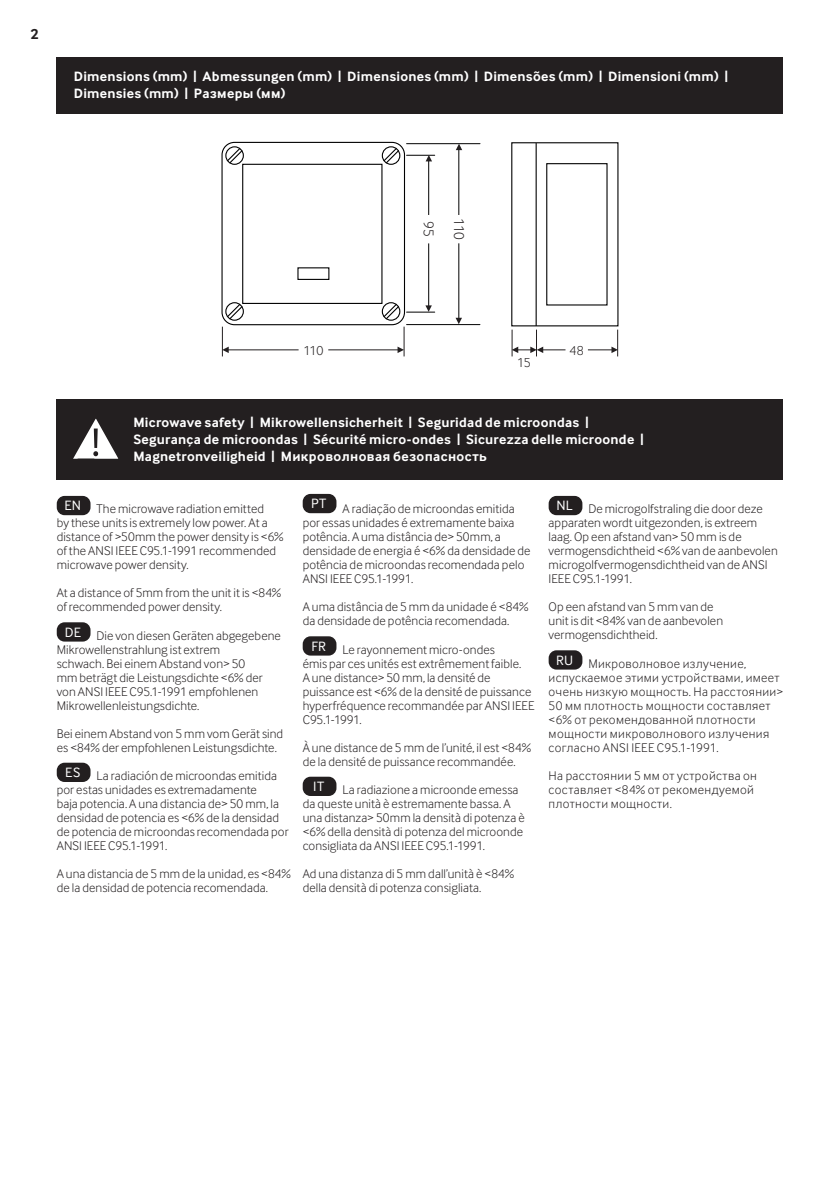
<style>
.page{position:relative;width:840px;height:1191px;background:#fff}
.page>*{position:absolute;margin:0;border:0;box-sizing:border-box;transform-origin:0 0}
.t1{font:700 15px "Inter Face";color:#231f20}
.t2{font:300 14.8px "Inter Face";color:#231f20}
.Sub_Heading{font:700 14px/16.8px "Inter Face";letter-spacing:.02em;color:#fff}
.Sub_Heading-2{font:14px "Inter Face";letter-spacing:.025em;color:#fff}
.t3{font:300 13.6px "Inter Face";letter-spacing:-.025em;color:#231f20}
.Caption_Copy_N{font:300 13px/14px "Inter Face";letter-spacing:.005em;color:#231f20}
.Caption_Copy_N-2{font:300 13px/14px "Inter Face";letter-spacing:.025em;color:#231f20}
</style>
<div class="page">
<svg style="left:587px;top:330px;width:31px;height:26px"></svg>
<div style="left:546px;top:163px;width:61px;height:142px;border:1px solid #000"></div>
<hr style="left:535px;top:143px;width:1px;height:183px;background:#000">
<hr style="left:227px;top:349px;width:71px;height:1px;background:#231f20">
<hr style="left:328px;top:349px;width:71px;height:1px;background:#231f20">
<svg style="left:222px;top:327px;width:6px;height:29px"></svg>
<svg style="left:397px;top:327px;width:7px;height:29px"></svg>
<div style="left:221px;top:142px;width:184px;height:183px;border:1px solid #000;border-radius:12px"></div>
<div style="left:242px;top:164px;width:140px;height:140px;border:1px solid #000"></div>
<div style="left:297px;top:267px;width:32px;height:13px;border:1px solid #000"></div>
<div style="left:225px;top:146px;width:19px;height:19px;border:1px solid #000;border-radius:50%"></div>
<svg style="left:226px;top:147px;width:17px;height:18px"></svg>
<div style="left:381px;top:146px;width:19px;height:19px;border:1px solid #000;border-radius:50%"></div>
<svg style="left:382px;top:147px;width:18px;height:18px"></svg>
<div style="left:225px;top:302px;width:19px;height:19px;border:1px solid #000;border-radius:50%"></div>
<svg style="left:226px;top:303px;width:17px;height:17px"></svg>
<div style="left:381px;top:302px;width:19px;height:19px;border:1px solid #000;border-radius:50%"></div>
<svg style="left:382px;top:303px;width:18px;height:17px"></svg>
<hr style="left:406px;top:143px;width:73px;height:1px;background:#000">
<hr style="left:458px;top:147px;width:1px;height:68px;background:#000">
<hr style="left:458px;top:243px;width:1px;height:76px;background:#000">
<hr style="left:428px;top:243px;width:1px;height:66px;background:#000">
<hr style="left:428px;top:159px;width:1px;height:56px;background:#000">
<hr style="left:406px;top:324px;width:73px;height:1px;background:#000">
<svg style="left:455px;top:144px;width:7px;height:6px"></svg>
<svg style="left:406px;top:155px;width:28px;height:6px"></svg>
<svg style="left:455px;top:318px;width:7px;height:6px"></svg>
<svg style="left:406px;top:305px;width:28px;height:8px"></svg>
<svg style="left:511px;top:330px;width:54px;height:26px"></svg>
<div style="left:57px;top:57px;width:725px;height:56px;background:#231f20"></div>
<div style="left:57px;top:496px;width:33px;height:19px;background:#231f20;border-radius:8px"></div>
<div style="left:57px;top:622px;width:33px;height:19px;background:#231f20;border-radius:8px"></div>
<div style="left:57px;top:762px;width:33px;height:20px;background:#231f20;border-radius:8px"></div>
<div style="left:302px;top:494px;width:34px;height:19px;background:#231f20;border-radius:8px"></div>
<div style="left:302px;top:636px;width:34px;height:19px;background:#231f20;border-radius:8px"></div>
<div style="left:302px;top:776px;width:34px;height:20px;background:#231f20;border-radius:8px"></div>
<div style="left:548px;top:496px;width:34px;height:19px;background:#231f20;border-radius:8px"></div>
<div style="left:548px;top:650px;width:34px;height:19px;background:#231f20;border-radius:8px"></div>
<div style="left:57px;top:399px;width:725px;height:81px;background:#231f20"></div>
<svg style="left:73px;top:418px;width:46px;height:41px"></svg>
<p class="t1" style="left:30px;top:25px;width:10px">2</p>
<p class="Sub_Heading" style="left:74px;top:68px;width:655px">Dimensions (mm) | Abmessungen (mm) | Dimensiones (mm) | Dimensões (mm) | Dimensioni (mm) |<br>Dimensies (mm) | Размеры (мм)</p>
<p class="t3" style="left:303px;top:342px;width:21px">110</p>
<p class="t2" style="left:437px;top:221px;width:17px;rotate:90deg">95</p>
<p class="t2" style="left:467px;top:218px;width:23px;rotate:90deg">110</p>
<p class="t3" style="left:517px;top:355px;width:15px">15</p>
<p class="t3" style="left:569px;top:342px;width:16px">48</p>
<p class="Sub_Heading" style="left:133px;top:414px;width:511px">Microwave safety | Mikrowellensicherheit | Seguridad de microondas |<br>Segurança de microondas | Sécurité micro-ondes | Sicurezza delle microonde |<br>Magnetronveiligheid | Микроволновая безопасность</p>
<p class="Sub_Heading-2" style="left:64px;top:497px;width:18px">EN</p>
<p class="Caption_Copy_N" style="left:57px;top:502px;width:228px;text-indent:40px">The microwave radiation emitted<br>by these units is extremely low power. At a distance of &gt;50mm the power density is &lt;6% of the ANSI IEEE C95.1-1991 recommended microwave power density.</p>
<p class="Caption_Copy_N" style="left:57px;top:586px;width:226px">At a distance of 5mm from the unit it is &lt;84% of recommended power density.</p>
<p class="Sub_Heading-2" style="left:65px;top:624px;width:18px">DE</p>
<p class="Caption_Copy_N" style="left:57px;top:628px;width:225px;text-indent:40px">Die von diesen Geräten abgegebene Mikrowellenstrahlung ist extrem<br>schwach. Bei einem Abstand von&gt; 50<br>mm beträgt die Leistungsdichte &lt;6% der von ANSI IEEE C95.1-1991 empfohlenen Mikrowellenleistungsdichte.</p>
<p class="Caption_Copy_N" style="left:57px;top:726px;width:228px">Bei einem Abstand von 5 mm vom Gerät sind es &lt;84% der empfohlenen Leistungsdichte.</p>
<p class="Sub_Heading-2" style="left:65px;top:764px;width:16px">ES</p>
<p class="Caption_Copy_N" style="left:57px;top:768px;width:233px;text-indent:40px">La radiación de microondas emitida por estas unidades es extremadamente<br>baja potencia. A una distancia de&gt; 50 mm, la densidad de potencia es &lt;6% de la densidad de potencia de microondas recomendada por ANSI IEEE C95.1-1991.</p>
<p class="Caption_Copy_N" style="left:57px;top:866px;width:235px">A una distancia de 5 mm de la unidad, es &lt;84% de la densidad de potencia recomendada.</p>
<p class="Sub_Heading-2" style="left:311px;top:495px;width:17px">PT</p>
<p class="Caption_Copy_N" style="left:302px;top:502px;width:229px;text-indent:40px">A radiação de microondas emitida por essas unidades é extremamente baixa potência. A uma distância de&gt; 50mm, a densidade de energia é &lt;6% da densidade de potência de microondas recomendada pelo ANSI IEEE C95.1-1991.</p>
<p class="Caption_Copy_N" style="left:302px;top:600px;width:227px">A uma distância de 5 mm da unidade é &lt;84% da densidade de potência recomendada.</p>
<p class="Sub_Heading-2" style="left:311px;top:638px;width:16px">FR</p>
<p class="Caption_Copy_N" style="left:302px;top:642px;width:233px;text-indent:40px">Le rayonnement micro-ondes<br>émis par ces unités est extrêmement faible.<br>A une distance&gt; 50 mm, la densité de puissance est &lt;6% de la densité de puissance hyperfréquence recommandée par ANSI IEEE C95.1-1991.</p>
<p class="Caption_Copy_N" style="left:302px;top:740px;width:230px">À une distance de 5 mm de l’unité, il est &lt;84% de la densité de puissance recommandée.</p>
<p class="Sub_Heading-2" style="left:313px;top:778px;width:12px">IT</p>
<p class="Caption_Copy_N" style="left:302px;top:782px;width:223px;text-indent:40px">La radiazione a microonde emessa da queste unità è estremamente bassa. A una distanza&gt; 50mm la densità di potenza è &lt;6% della densità di potenza del microonde consigliata da ANSI IEEE C95.1-1991.</p>
<p class="Caption_Copy_N" style="left:302px;top:866px;width:213px">Ad una distanza di 5 mm dall’unità è &lt;84% della densità di potenza consigliata.</p>
<p class="Sub_Heading-2" style="left:556px;top:497px;width:18px">NL</p>
<p class="Caption_Copy_N" style="left:548px;top:502px;width:230px;text-indent:40px">De microgolfstraling die door deze apparaten wordt uitgezonden, is extreem laag. Op een afstand van&gt; 50 mm is de vermogensdichtheid &lt;6% van de aanbevolen microgolfvermogensdichtheid van de ANSI IEEE C95.1-1991.</p>
<p class="Caption_Copy_N" style="left:548px;top:600px;width:176px">Op een afstand van 5 mm van de unit is dit &lt;84% van de aanbevolen vermogensdichtheid.</p>
<p class="Sub_Heading-2" style="left:555px;top:652px;width:19px">RU</p>
<p class="Caption_Copy_N-2" style="left:548px;top:656px;width:236px;text-indent:40px">Микроволновое излучение, испускаемое этими устройствами, имеет очень низкую мощность. На расстоянии&gt; 50 мм плотность мощности составляет &lt;6% от рекомендованной плотности мощности микроволнового излучения согласно ANSI IEEE C95.1-1991.</p>
<p class="Caption_Copy_N-2" style="left:548px;top:768px;width:210px">На расстоянии 5 мм от устройства он составляет &lt;84% от рекомендуемой плотности мощности.</p>
</div>
